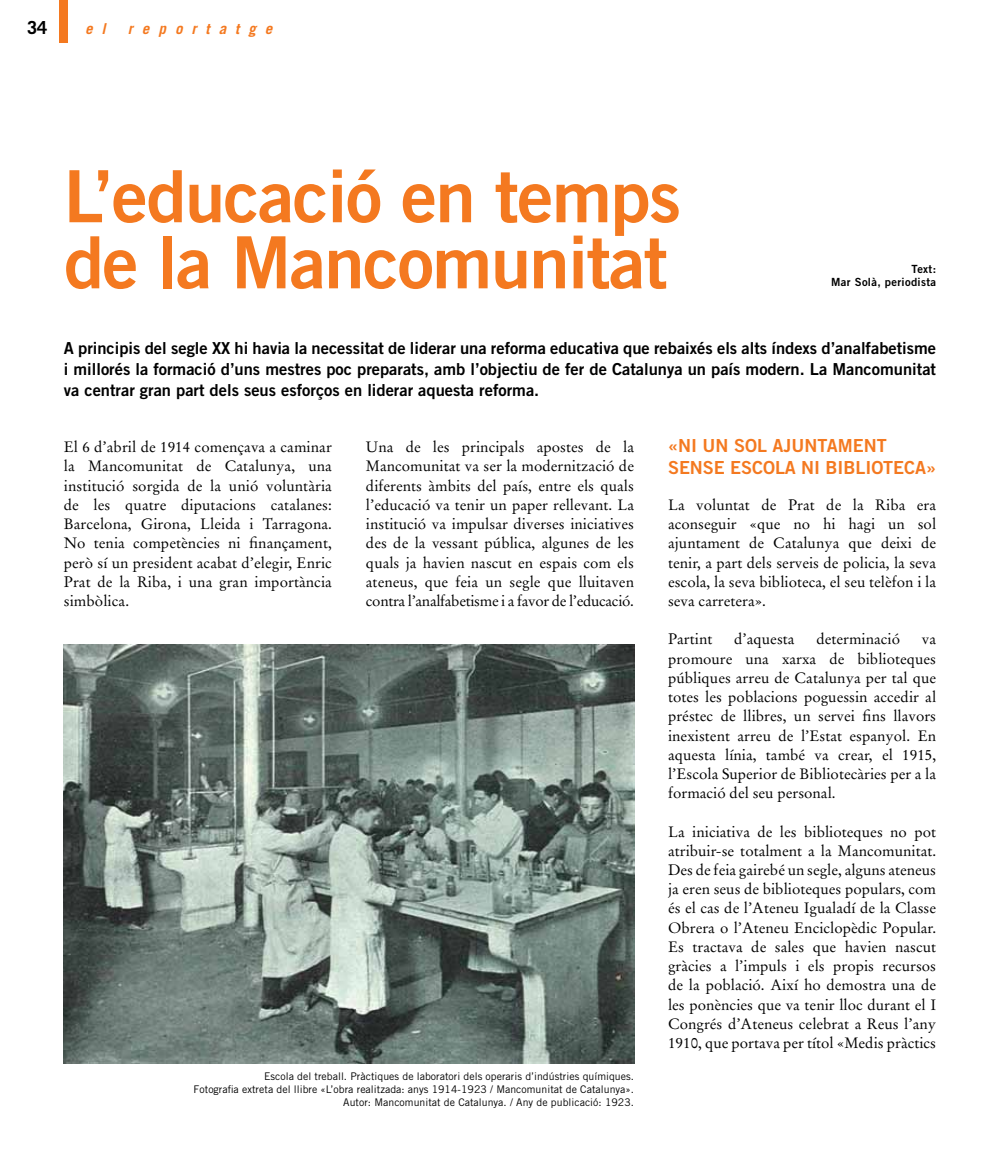
<style>
.page{position:relative;width:1000px;height:1149px;background:#fff}
.page>*{position:absolute;margin:0;border:0;box-sizing:border-box;transform-origin:0 0}
.t1{font:72px/66px "Trade Gothic LT Std Bd 2";letter-spacing:-.02em;color:#f47920}
.t2{font:18px/21.6px "Trade Gothic LT Std Bd 2";letter-spacing:-.005em;color:#f47920}
.t3{font:700 18px "Trade Gothic LT Std";color:#000}
.t4{font:16.5px/21px "Trade Gothic LT Std Bd 2";color:#000;text-align:justify}
.t5{font:15px/19.2px "Stempel Garamond LT Std";color:#000;text-align:justify}
.t6{font:italic 700 15px "Trade Gothic LT Std";letter-spacing:.6em;color:#f47920}
.t7{font:11.25px/13.5px "Trade Gothic LT Std Bd 2";letter-spacing:.03em;color:#000;text-align:right}
.t8{font:10.5px/12.8px "Trade Gothic LT Std";letter-spacing:.005em;color:#000;text-align:right}
</style>
<div class="page">
<div style="left:60px;top:0;width:8px;height:43px;background:#f47920"></div>
<img style="left:64px;top:644px;width:570px;height:419px">
<p class="t3" style="left:27px;top:16px;width:22px">34</p>
<p class="t6" style="left:85px;top:19px;width:22px">e l</p>
<p class="t6" style="left:128px;top:19px;width:146px">reportatge</p>
<h1 class="t1" style="left:64px;top:162px;width:618px">L’educació en temps de la Mancomunitat</h1>
<p class="t7" style="left:831px;top:262px;width:106px">Text:<br>Mar Solà, periodista</p>
<p class="t4" style="left:64px;top:337px;width:873px">A principis del segle XX hi havia la necessitat de liderar una reforma educativa que rebaixés els alts índexs d’analfabetisme i millorés la formació d’uns mestres poc preparats, amb l’objectiu de fer de Catalunya un país modern. La Mancomunitat va centrar gran part dels seus esforços en liderar aquesta reforma.</p>
<p class="t5" style="left:64px;top:437px;width:269px">El 6 d’abril de 1914 començava a caminar la Mancomunitat de Catalunya, una institució sorgida de la unió voluntària de les quatre diputacions catalanes:<br>Barcelona, Girona, Lleida i Tarragona.<br>No tenia competències ni finançament, però sí un president acabat d’elegir, Enric Prat de la Riba, i una gran importància simbòlica.</p>
<p class="t5" style="left:366px;top:437px;width:269px">Una de les principals apostes de la Mancomunitat va ser la modernització de diferents àmbits del país, entre els quals l’educació va tenir un paper rellevant. La institució va impulsar diverses iniciatives des de la vessant pública, algunes de les quals ja havien nascut en espais com els ateneus, que feia un segle que lluitaven contra l’analfabetisme i a favor de l’educació.</p>
<p class="t2" style="left:668px;top:434px;width:269px">«N I UN SOL AJUNTAMENT<br>SENSE ESCOLA N I BIBLIOTECA»</p>
<p class="t5" style="left:668px;top:495px;width:269px">La voluntat de Prat de la Riba era aconseguir «que no hi hagi un sol ajuntament de Catalunya que deixi de tenir, a part dels serveis de policia, la seva escola, la seva biblioteca, el seu telèfon i la seva carretera».</p>
<p class="t5" style="left:668px;top:629px;width:46px">Partint</p>
<p class="t5" style="left:734px;top:629px;width:62px">d’aquesta</p>
<p class="t5" style="left:816px;top:629px;width:85px">determinació</p>
<p class="t5" style="left:668px;top:629px;width:269px;text-indent:254px">va promoure una xarxa de biblioteques públiques arreu de Catalunya per tal que totes les poblacions poguessin accedir al préstec de llibres, un servei fins llavors inexistent arreu de l’Estat espanyol. En aquesta línia, també va crear, el 1915, l’Escola Superior de Bibliotecàries per a la formació del seu personal.</p>
<p class="t5" style="left:668px;top:821px;width:269px">La iniciativa de les biblioteques no pot atribuir-se totalment a la Mancomunitat.<br>Des de feia gairebé un segle, alguns ateneus ja eren seus de biblioteques populars, com és el cas de l’Ateneu Igualadí de la Classe Obrera o l’Ateneu Enciclopèdic Popular.<br>Es tractava de sales que havien nascut gràcies a l’impuls i els propis recursos de la població. Així ho demostra una de les ponències que va tenir lloc durant el I Congrés d’Ateneus celebrat a Reus l’any 1910, que portava per títol «Medis pràctics</p>
<p class="t8" style="left:194px;top:1069px;width:442px">Escola del treball. Pràctiques de laboratori dels operaris d’indústries químiques.<br>Fotografia extreta del llibre «L’obra realitzada: anys 1914-1923 / Mancomunitat de Catalunya».<br>Autor: Mancomunitat de Catalunya. / Any de publicació: 1923.</p>
</div>
